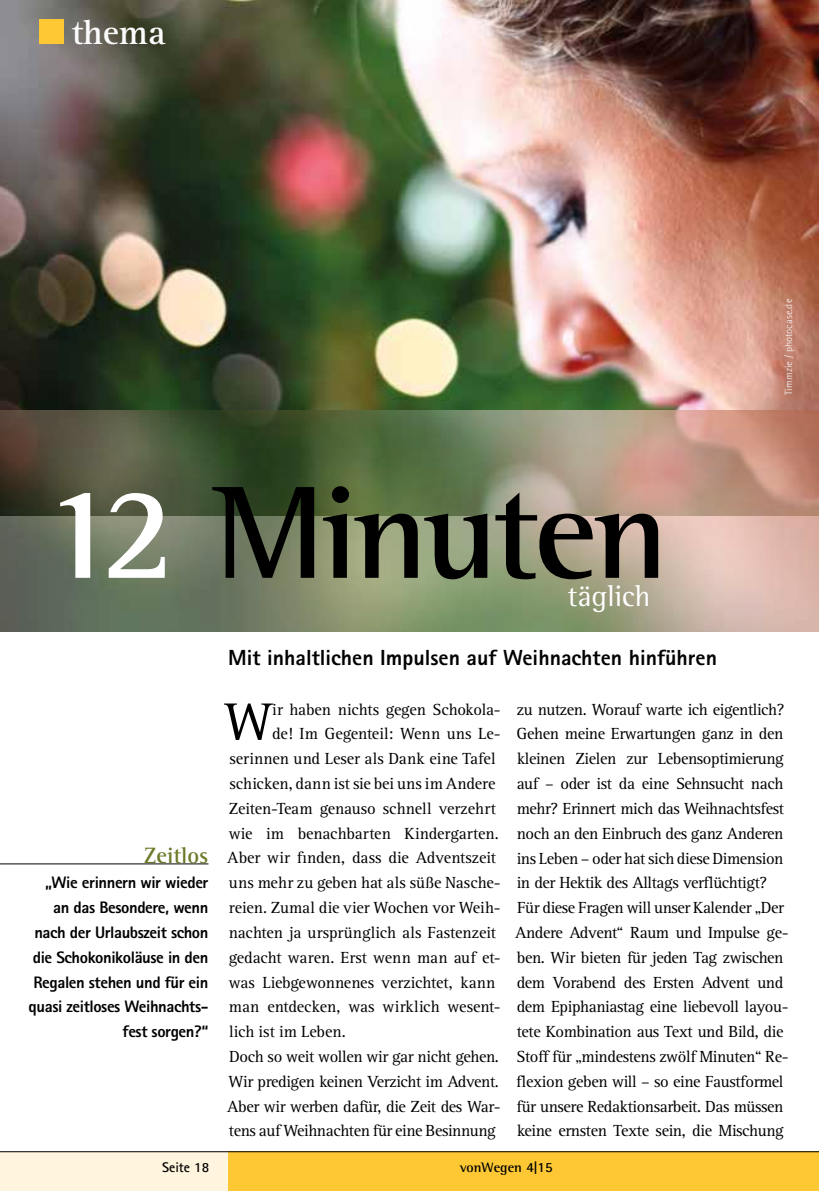
<style>
.page{position:relative;width:819px;height:1191px;background:#fff}
.page>*{position:absolute;margin:0;border:0;box-sizing:border-box;transform-origin:0 0}
.t1{font:700 134.75px "Rotis Semi Serif";letter-spacing:-.04em;color:#000}
.t2{font:53.9px "Rotis Serif";color:#000}
.t3{font:700 35px "Rotis Serif";color:#fbfbfb}
.t4{font:30.1px "Rotis Semi Serif";color:#fff}
.t5{font:700 22.75px "Rotis Semi Serif";color:#6e7a2a}
.t6{font:800 21.88px "Rotis Sans Serif";color:#000}
.t7{font:16.62px/24.8px "Rotis Serif";letter-spacing:-.025em;color:#000}
.t8{font:16.62px "Rotis Serif";color:#000}
.t9{font:800 16.62px/24.8px "Rotis Sans Serif";letter-spacing:-.025em;color:#000;text-align:right}
.t10{font:16.62px "Rotis Serif";letter-spacing:-.005em;color:#000}
.t11{font:700 14px "Rotis Semi Serif";color:#000}
.t12{font:700 14px "Rotis Sans Serif";color:#000}
.t13{font:10.5px "Rotis Sans Serif";color:#fff}
.s1{color:#fff}
.s2{font-family:"Rotis Sans Serif"}
</style>
<div class="page">
<img style="left:0;top:0;width:819px;height:410px">
<div style="left:0;top:1151px;width:819px;height:40px;background:#fff4dd"></div>
<div style="left:228px;top:1151px;width:591px;height:40px;background:#fdc833"></div>
<hr style="left:0;top:1151px;width:819px;height:1px;background:#000">
<hr style="left:0;top:863px;width:208px;height:1px;background:#000">
<img style="left:0;top:410px;width:819px;height:221px">
<div style="left:40px;top:20px;width:24px;height:24px;background:#fdc833"></div>
<h3 class="t3" style="left:71px;top:12px;width:96px">thema</h3>
<h1 class="t1" style="left:42px;top:452px;width:628px"><span class="s1">12</span> Minuten</h1>
<h3 class="t4" style="left:567px;top:578px;width:84px">täglich</h3>
<h3 class="t6" style="left:228px;top:643px;width:490px">Mit inhaltlichen Impulsen auf Weihnachten hinführen</h3>
<p class="t13" style="left:782px;top:395px;width:98px;rotate:-90deg">Timmzie / photocase.de</p>
<h3 class="t5" style="left:144px;top:842px;width:66px">Zeitlos</h3>
<p class="t9" style="left:29px;top:870px;width:181px">„Wie erinnern wir wieder an das Besondere, wenn nach der Urlaubszeit schon die Schokonikoläuse in den<br>Regalen stehen und für ein quasi zeitloses Weihnachts&shy;fest sorgen?“</p>
<h2 class="t2" style="left:224px;top:691px;width:50px">W</h2>
<p class="t7" style="left:272px;top:697px;width:230px">ir haben nichts gegen Schokola-</p>
<p class="t8" style="left:272px;top:724px;width:230px">de! Im Gegenteil: Wenn uns Le-</p>
<p class="t8" style="left:229px;top:749px;width:268px">serinnen und Leser als Dank eine Tafel</p>
<p class="t8" style="left:229px;top:774px;width:268px">schicken, dann ist sie bei uns im Andere</p>
<p class="t8" style="left:229px;top:799px;width:269px">Zeiten-Team genauso schnell verzehrt</p>
<p class="t8" style="left:229px;top:823px;width:272px">wie im benachbarten Kindergarten.</p>
<p class="t10" style="left:227px;top:848px;width:270px">Aber wir finden, dass die Adventszeit</p>
<p class="t8" style="left:229px;top:873px;width:273px">uns mehr zu geben hat als süße Nasche-</p>
<p class="t8" style="left:229px;top:898px;width:273px">reien. Zumal die vier Wochen vor Weih-</p>
<p class="t8" style="left:229px;top:923px;width:269px">nachten ja ursprünglich als Fastenzeit</p>
<p class="t10" style="left:229px;top:947px;width:273px">gedacht waren. Erst wenn man auf et-</p>
<p class="t10" style="left:229px;top:972px;width:268px">was Liebgewonnenes verzichtet, kann</p>
<p class="t8" style="left:229px;top:997px;width:273px">man entdecken, was wirklich wesent-</p>
<p class="t8" style="left:229px;top:1022px;width:118px">lich ist im Leben.</p>
<p class="t7" style="left:229px;top:1044px;width:271px">Doch so weit wollen wir gar nicht gehen.</p>
<p class="t7" style="left:228px;top:1069px;width:272px">Wir predigen keinen Verzicht im Advent.</p>
<p class="t7" style="left:227px;top:1094px;width:275px">Aber wir werben dafür, die Zeit des War-</p>
<p class="t7" style="left:229px;top:1119px;width:268px">tens auf Weihnachten für eine Besinnung</p>
<p class="t7" style="left:515px;top:697px;width:275px">zu nutzen. Worauf warte ich eigentlich?<br>Gehen meine Erwartungen ganz in den kleinen Zielen zur Lebensoptimierung auf – oder ist da eine Sehnsucht nach mehr? Erinnert mich das Weihnachtsfest noch an den Einbruch des ganz Anderen ins Leben – oder hat sich diese Dimension in der Hektik des Alltags verflüchtigt?<br>Für diese Fragen will unser Kalender „Der Andere Advent“ Raum und Impulse ge&shy;ben. Wir bieten für jeden Tag zwischen dem Vorabend des Ersten Advent und dem Epiphaniastag eine liebevoll layou&shy;tete Kombination aus Text und Bild, die Stoff für „mindestens zwölf Minuten“ Re&shy;flexion geben will – so eine Faustformel für unsere Redaktionsarbeit. Das müssen keine ernsten Texte sein, die Mischung</p>
<p class="t12" style="left:162px;top:1158px;width:49px">Seite 18</p>
<p class="t11" style="left:459px;top:1159px;width:94px">vonWegen <span class="s2">4|15</span></p>
</div>
